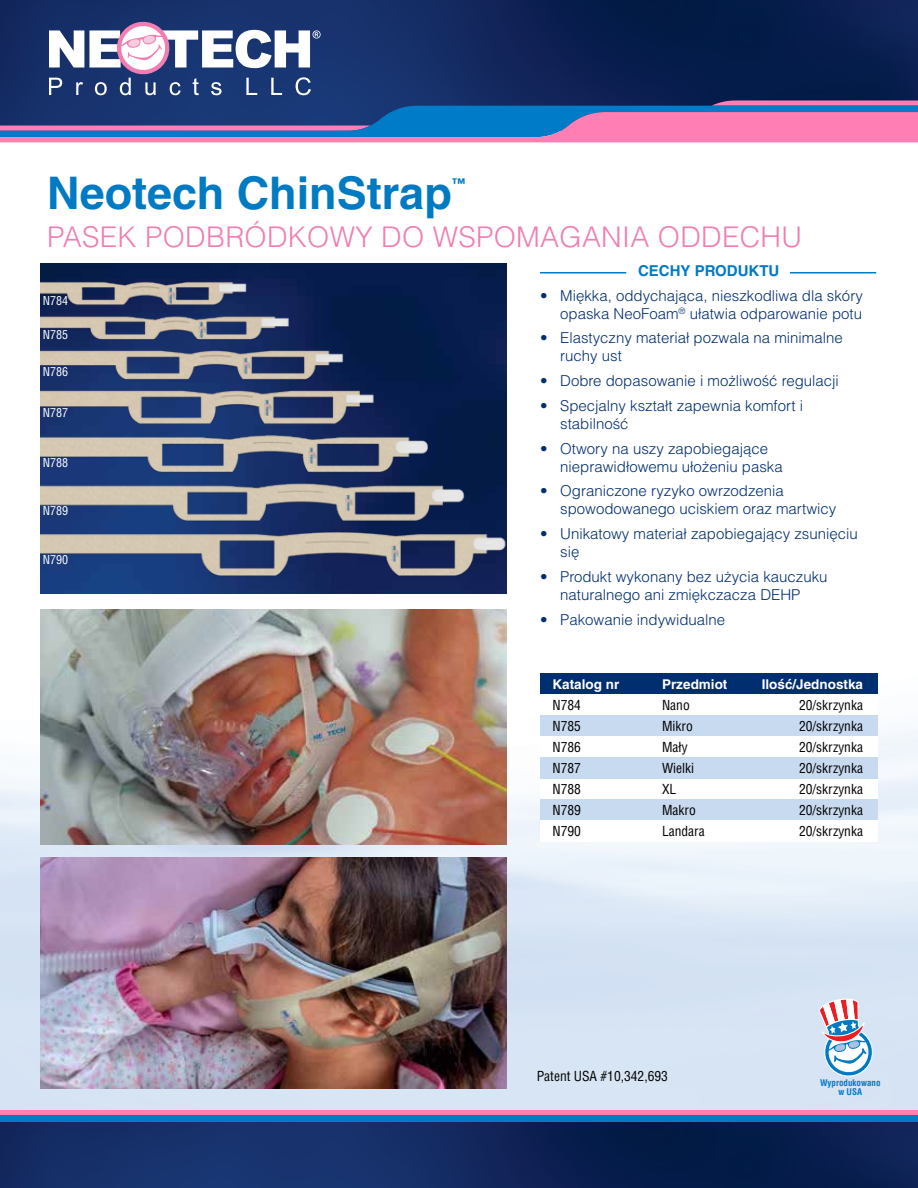
<style>
.page{position:relative;width:918px;height:1188px;background:#fff}
.page>*{position:absolute;margin:0;border:0;box-sizing:border-box;transform-origin:0 0}
.t1{font:700 45px "Helvetica LT Pro";color:#007ac2}
.t2{font:300 28.5px "Helvetica LT Pro";letter-spacing:.01em;color:#f17db1}
.t3{font:300 15px/18px "Helvetica LT Pro";color:#002e6e}
.t4{font:700 15px "Helvetica LT Pro";color:#007ac2}
.t5{font:condensed 13.5px "Helvetica LT Pro";color:#000}
.t6{font:700 13.5px "Helvetica LT Pro";color:#fff}
.t7{font:700 13.5px "Helvetica LT Pro";color:#007ac2}
.t8{font:condensed 12px "Helvetica LT Pro";color:#fff}
.t9{font:700 condensed 9px/9px "Helvetica LT Pro";color:#007ac2;text-align:center}
</style>
<div class="page">
<img style="left:0;top:457px;width:918px;height:731px">
<svg style="left:819px;top:999px;width:54px;height:77px"></svg>
<img style="left:40px;top:263px;width:466px;height:331px">
<hr style="left:540px;top:272px;width:86px;height:1px;background:#007ac2">
<hr style="left:790px;top:272px;width:86px;height:1px;background:#007ac2">
<div style="left:540px;top:673px;width:338px;height:21px;background:#002e6e"></div>
<div style="left:540px;top:694px;width:338px;height:21px;background:#fff"></div>
<div style="left:540px;top:778px;width:338px;height:22px;background:#fff"></div>
<div style="left:540px;top:715px;width:338px;height:21px;background:#c7daf0"></div>
<div style="left:540px;top:800px;width:338px;height:21px;background:#c7daf0"></div>
<div style="left:540px;top:736px;width:338px;height:21px;background:#fff"></div>
<div style="left:540px;top:821px;width:338px;height:21px;background:#fff"></div>
<div style="left:540px;top:757px;width:338px;height:21px;background:#c7daf0"></div>
<img style="left:40px;top:273px;width:466px;height:312px">
<img style="left:40px;top:609px;width:466px;height:236px">
<img style="left:40px;top:858px;width:466px;height:230px">
<img style="left:0;top:0;width:918px;height:22px">
<svg style="left:0;top:22px;width:918px;height:120px;background:#414b80"></svg>
<div style="left:0;top:1110px;width:918px;height:5px;background:#ff7eb3"></div>
<div style="left:0;top:1115px;width:918px;height:7px;background:#007bc6"></div>
<h1 class="t1" style="left:47px;top:166px;width:406px">Neotech ChinStrap</h1>
<p class="t7" style="left:452px;top:175px;width:15px">™</p>
<h2 class="t2" style="left:47px;top:219px;width:756px">PASEK PODBRÓDKOWY DO WSPOMAGANIA ODDECHU</h2>
<p class="t4" style="left:638px;top:262px;width:143px">CECHY PRODUKTU</p>
<p class="t3" style="left:540px;top:286px;width:325px;text-align:right">• Miękka, oddychająca, nieszkodliwa dla skóry opaska NeoFoam<sup>®</sup> ułatwia odparowanie potu</p>
<p class="t3" style="left:560px;top:329px;width:284px;text-indent:-20px">• Elastyczny materiał pozwala na minimalne ruchy ust</p>
<p class="t3" style="left:540px;top:372px;width:300px">• Dobre dopasowanie i możliwość regulacji</p>
<p class="t3" style="left:560px;top:396px;width:244px;text-indent:-20px">• Specjalny kształt zapewnia komfort i stabilność</p>
<p class="t3" style="left:560px;top:439px;width:224px;text-indent:-20px">• Otwory na uszy zapobiegające nieprawidłowemu ułożeniu paska</p>
<p class="t3" style="left:560px;top:482px;width:278px;text-indent:-20px">• Ograniczone ryzyko owrzodzenia spowodowanego uciskiem oraz martwicy</p>
<p class="t3" style="left:560px;top:525px;width:299px;text-indent:-20px">• Unikatowy materiał zapobiegający zsunięciu się</p>
<p class="t3" style="left:540px;top:567px;width:289px;text-align:center">• Produkt wykonany bez użycia kauczuku naturalnego ani zmiękczacza DEHP</p>
<p class="t3" style="left:540px;top:610px;width:187px">• Pakowanie indywidualne</p>
<p class="t8" style="left:43px;top:293px;width:27px">N784</p>
<p class="t8" style="left:43px;top:327px;width:27px">N785</p>
<p class="t8" style="left:43px;top:365px;width:27px">N786</p>
<p class="t8" style="left:43px;top:405px;width:27px">N787</p>
<p class="t8" style="left:43px;top:455px;width:27px">N788</p>
<p class="t8" style="left:43px;top:503px;width:27px">N789</p>
<p class="t8" style="left:43px;top:552px;width:27px">N790</p>
<p class="t6" style="left:553px;top:676px;width:68px">Katalog nr</p>
<p class="t6" style="left:662px;top:676px;width:67px">Przedmiot</p>
<p class="t6" style="left:762px;top:676px;width:103px">Ilość/Jednostka</p>
<p class="t5" style="left:553px;top:696px;width:30px">N784</p>
<p class="t5" style="left:662px;top:696px;width:29px">Nano</p>
<p class="t5" style="left:799px;top:696px;width:65px">20/skrzynka</p>
<p class="t5" style="left:553px;top:717px;width:30px">N785</p>
<p class="t5" style="left:662px;top:717px;width:32px">Mikro</p>
<p class="t5" style="left:799px;top:717px;width:65px">20/skrzynka</p>
<p class="t5" style="left:553px;top:738px;width:30px">N786</p>
<p class="t5" style="left:662px;top:738px;width:27px">Mały</p>
<p class="t5" style="left:799px;top:738px;width:65px">20/skrzynka</p>
<p class="t5" style="left:553px;top:759px;width:30px">N787</p>
<p class="t5" style="left:662px;top:759px;width:34px">Wielki</p>
<p class="t5" style="left:799px;top:759px;width:65px">20/skrzynka</p>
<p class="t5" style="left:553px;top:780px;width:30px">N788</p>
<p class="t5" style="left:662px;top:780px;width:16px">XL</p>
<p class="t5" style="left:799px;top:780px;width:65px">20/skrzynka</p>
<p class="t5" style="left:553px;top:801px;width:30px">N789</p>
<p class="t5" style="left:662px;top:801px;width:35px">Makro</p>
<p class="t5" style="left:799px;top:801px;width:65px">20/skrzynka</p>
<p class="t5" style="left:553px;top:822px;width:30px">N790</p>
<p class="t5" style="left:662px;top:822px;width:44px">Landara</p>
<p class="t5" style="left:799px;top:822px;width:65px">20/skrzynka</p>
<p class="t5" style="left:537px;top:1068px;width:133px">Patent USA #10,342,693</p>
<p class="t9" style="left:820px;top:1078px;width:62px">Wyprodukowano w USA</p>
</div>
